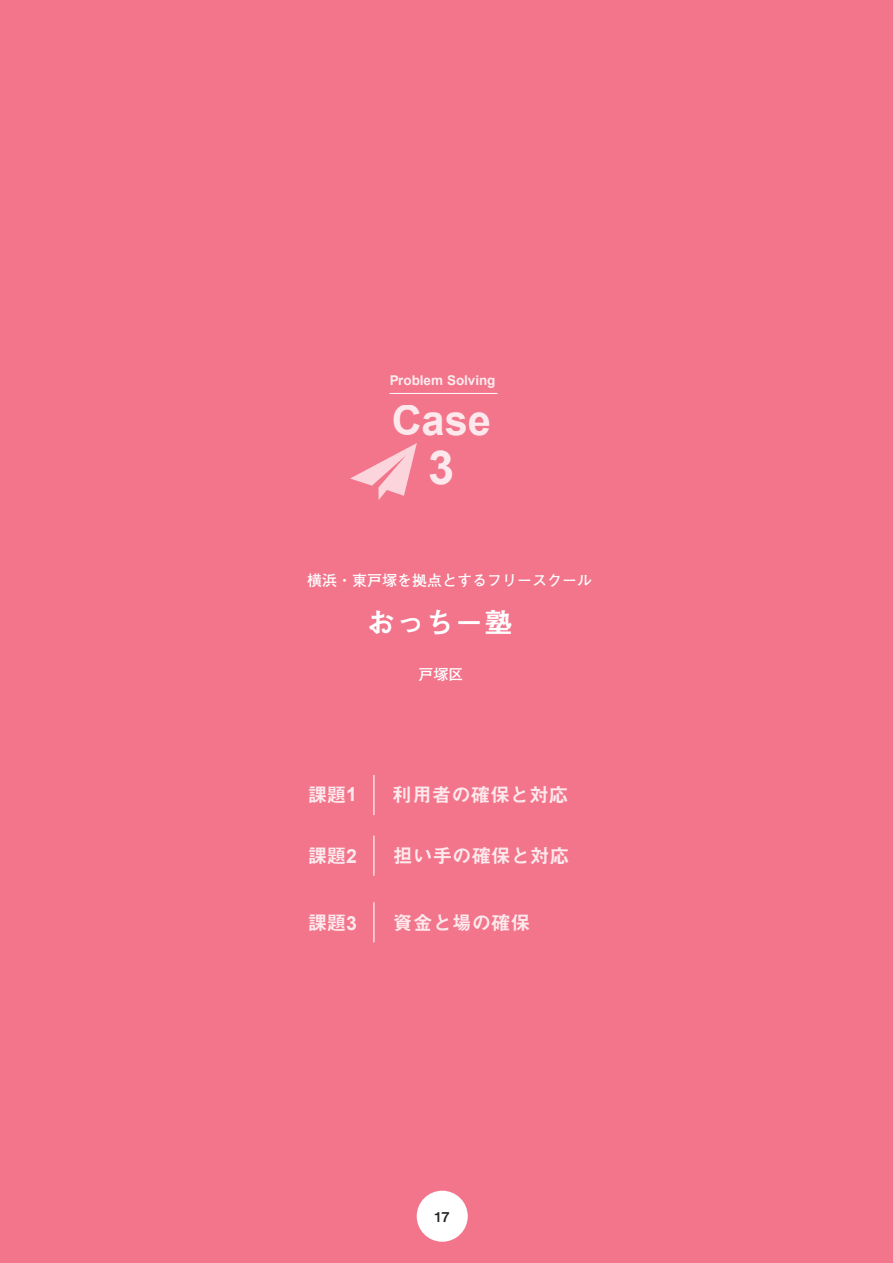
<style>
.page{position:relative;width:893px;height:1263px;background:#f2758b}
.page>*{position:absolute;margin:0;border:0;box-sizing:border-box;transform-origin:0 0}
.t1{font:700 46.95px "Arial";color:#fff}
.t2{font:700 41.7px "Arial";color:#fff}
.t3{font:28.5px "Midashi Go Pro MB31";color:#fff}
.t4{font:19.5px "Midashi Go Pro MB31";color:#fff}
.t5{font:700 15px "Futo Go B101 Pro";color:#fff}
.t6{font:700 13.5px "Arial";letter-spacing:-.005em;color:#fff}
.t7{font:13.5px "Midashi Go Pro MB31";color:#231f20}
.s1{font-family:"Arial";font-weight:700}
</style>
<div class="page">
<div style="left:417px;top:1191px;width:51px;height:51px;background:#fff;border-radius:50%"></div>
<hr style="left:390px;top:393px;width:108px;height:1px;background:#fff">
<svg style="left:350px;top:443px;width:67px;height:57px"></svg>
<hr style="left:373px;top:775px;width:1px;height:40px;background:#fff">
<hr style="left:373px;top:836px;width:1px;height:40px;background:#fff">
<hr style="left:373px;top:902px;width:1px;height:40px;background:#fff">
<p class="t6" style="left:389px;top:371px;width:108px">Problem Solving</p>
<h2 class="t2" style="left:391px;top:391px;width:101px">Case</h2>
<h1 class="t1" style="left:428px;top:434px;width:28px">3</h1>
<p class="t5" style="left:307px;top:568px;width:301px">横浜・東戸塚を拠点とするフリースクール　</p>
<h3 class="t3" style="left:366px;top:600px;width:148px">おっち－塾</h3>
<p class="t5" style="left:419px;top:663px;width:46px">戸塚区</p>
<p class="t4" style="left:307px;top:779px;width:51px">課題<span class="s1">1</span></p>
<p class="t4" style="left:393px;top:779px;width:177px">利用者の確保と対応</p>
<p class="t4" style="left:307px;top:840px;width:51px">課題<span class="s1">2</span></p>
<p class="t4" style="left:394px;top:840px;width:177px">担い手の確保と対応</p>
<p class="t4" style="left:307px;top:907px;width:51px">課題<span class="s1">3</span></p>
<p class="t4" style="left:394px;top:907px;width:138px">資金と場の確保</p>
<p class="t7" style="left:434px;top:1206px;width:17px">17</p>
</div>
